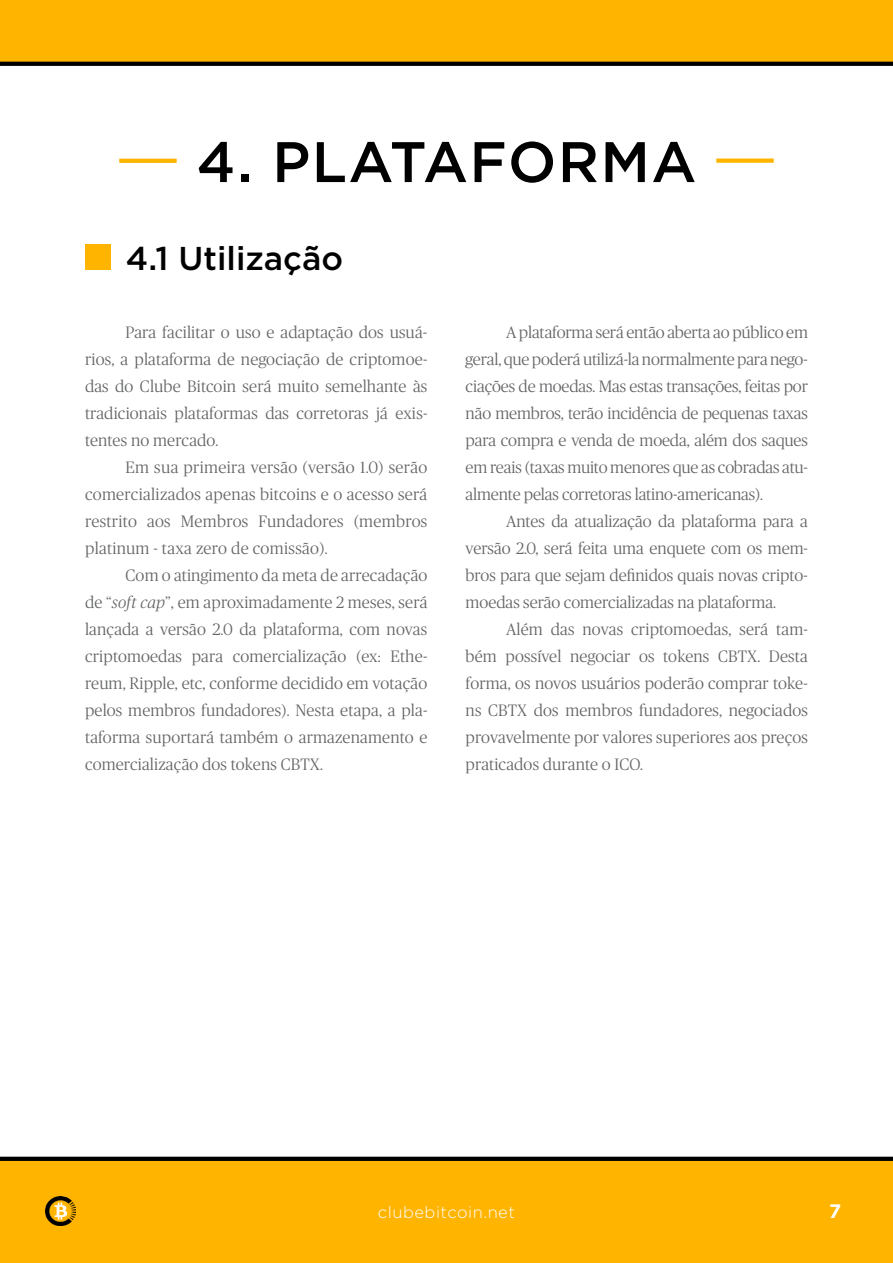
<style>
.page{position:relative;width:893px;height:1263px;background:#fff}
.page>*{position:absolute;margin:0;border:0;box-sizing:border-box;transform-origin:0 0}
.t1{font:500 57px "Gotham";color:#000}
.t2{font:500 33px "Gotham";color:#000}
.t3{font:700 19.5px "Gotham";color:#fff}
.t4{font:300 16.5px/27px "Publico";letter-spacing:.01em;color:#636466;text-align:justify}
.t5{font:300 16.5px "Gotham";letter-spacing:.03em;color:#fff}
.s1{font-style:italic}
</style>
<div class="page">
<div style="left:0;top:1159px;width:893px;height:104px;background:#ffb400"></div>
<div style="left:0;top:0;width:893px;height:63px;background:#ffb400"></div>
<svg style="left:0;top:62px;width:893px;height:4px;background:#050505"></svg>
<svg style="left:0;top:1157px;width:893px;height:4px;background:#030200"></svg>
<img style="left:45px;top:1196px;width:30px;height:30px">
<svg style="left:119px;top:159px;width:58px;height:4px"></svg>
<div style="left:716px;top:158px;width:58px;height:5px;background:#ffb400"></div>
<div style="left:85px;top:244px;width:25px;height:26px;background:#ffb400"></div>
<h1 class="t1" style="left:197px;top:125px;width:192px">4. PLATA</h1>
<h1 class="t1" style="left:469px;top:125px;width:217px">FORMA</h1>
<h2 class="t2" style="left:126px;top:236px;width:219px">4.1 UTILIZAÇÃO</h2>
<p class="t4" style="left:85px;top:319px;width:344px;text-indent:40px">Para facilitar o uso e adaptação dos usuá&shy;rios, a plataforma de negociação de criptomoe&shy;das do Clube Bitcoin será muito semelhante às tradicionais plataformas das corretoras já exis&shy;tentes no mercado.</p>
<p class="t4" style="left:85px;top:454px;width:344px;text-indent:40px">Em sua primeira versão (versão 1.0) serão comercializados apenas bitcoins e o acesso será restrito aos Membros Fundadores (membros platinum - taxa zero de comissão).</p>
<p class="t4" style="left:85px;top:562px;width:344px;text-indent:40px">Com o atingimento da meta de arrecadação de “<span class="s1">soft cap</span>”, em aproximadamente 2 meses, será lançada a versão 2.0 da plataforma, com novas criptomoedas para comercialização (ex: Ethe&shy;reum, Ripple, etc, conforme decidido em votação pelos membros fundadores). Nesta etapa, a pla&shy;taforma suportará também o armazenamento e comercialização dos tokens CBTX.</p>
<p class="t4" style="left:466px;top:319px;width:344px;text-indent:40px">A plataforma será então aberta ao público em geral, que poderá utilizá-la normalmente para nego&shy;ciações de moedas. Mas estas transações, feitas por não membros, terão incidência de pequenas taxas para compra e venda de moeda, além dos saques em reais (taxas muito menores que as cobradas atu&shy;almente pelas corretoras latino-americanas).</p>
<p class="t4" style="left:466px;top:508px;width:344px;text-indent:40px">Antes da atualização da plataforma para a versão 2.0, será feita uma enquete com os mem&shy;bros para que sejam definidos quais novas cripto&shy;moedas serão comercializadas na plataforma.</p>
<p class="t4" style="left:466px;top:616px;width:344px;text-indent:40px">Além das novas criptomoedas, será tam&shy;bém possível negociar os tokens CBTX. Desta forma, os novos usuários poderão comprar toke&shy;ns CBTX dos membros fundadores, negociados provavelmente por valores superiores aos preços praticados durante o ICO.</p>
<p class="t5" style="left:378px;top:1201px;width:139px">clubebitcoin.net</p>
<p class="t3" style="left:829px;top:1198px;width:14px">7</p>
</div>
